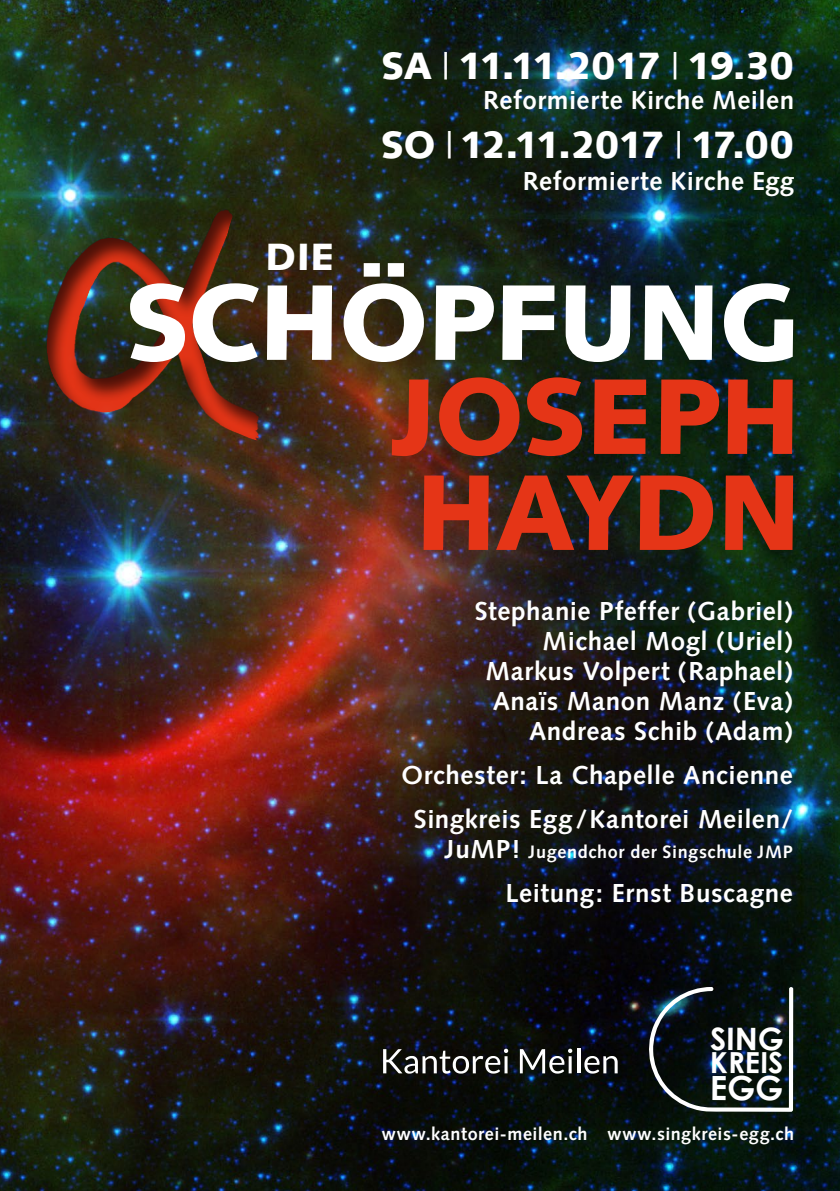
<style>
.page{position:relative;width:840px;height:1191px;background:#fff}
.page>*{position:absolute;margin:0;border:0;box-sizing:border-box;transform-origin:0 0}
.t1{font:900 107.4px/96px "Syntax";letter-spacing:-.015em;color:#e53517}
.t2{font:900 107.4px "Syntax";letter-spacing:-.01em;color:#fff}
.t3{font:900 38px "Syntax";letter-spacing:-.025em;color:#fff}
.t4{font:900 38px "Syntax";letter-spacing:-.05em;color:#fff}
.t5{font:700 33.4px "Century Gothic";color:#fff}
.t6{font:700 31px "Century Gothic";color:#fff}
.t7{font:700 29px "Century Gothic";letter-spacing:-.01em;color:#fff}
.t8{font:700 26px/30px "Syntax";letter-spacing:.025em;color:#fff;text-align:right}
.t9{font:700 18px "Syntax";letter-spacing:.035em;color:#fff}
.s1{font-weight:400;font-size:36px}
.s2{font-size:26px}
</style>
<div class="page">
<img style="left:0;top:0;width:839px;height:1191px">
<svg style="left:647px;top:986px;width:145px;height:125px;background:#1a2528"></svg>
<svg style="left:34px;top:204px;width:238px;height:244px;background:#4b2e1b"></svg>
<svg style="left:383px;top:1048px;width:125px;height:25px"></svg>
<svg style="left:519px;top:1048px;width:53px;height:25px"></svg>
<hr style="left:577px;top:1048px;width:3px;height:25px;background:#fff">
<svg style="left:584px;top:1056px;width:33px;height:17px"></svg>
<h2 class="t3" style="left:381px;top:44px;width:414px">SA <span class="s1">|</span> 11.11.2017 <span class="s1">|</span> 19.30</h2>
<p class="t8" style="left:483px;top:86px;width:312px">Reformierte Kirche Meilen</p>
<h2 class="t4" style="left:381px;top:122px;width:414px">SO <span class="s1">|</span> 12.11.2017 <span class="s1">|</span> 17.00</h2>
<p class="t8" style="left:522px;top:166px;width:273px">Reformierte Kirche Egg</p>
<h2 class="t3" style="left:265px;top:234px;width:71px">DIE</h2>
<h1 class="t2" style="left:125px;top:259px;width:677px">SCHÖPFUNG</h1>
<h1 class="t1" style="left:390px;top:369px;width:412px">JOSEPH<br>HAYDN</h1>
<p class="t8" style="left:474px;top:596px;width:319px">Stephanie Pfeffer (Gabriel)<br>Michael Mogl (Uriel)<br>Markus Volpert (Raphael)<br>Anaïs Manon Manz (Eva)<br>Andreas Schib (Adam)</p>
<p class="t8" style="left:401px;top:753px;width:392px;line-height:44px;text-align:center">Orchester: La Chapelle Ancienne<br>Singkreis Egg/Kantorei Meilen/</p>
<p class="t9" style="left:445px;top:841px;width:349px"><span class="s2">JuMP!</span> Jugendchor der Singschule JMP</p>
<p class="t8" style="left:505px;top:878px;width:289px">Leitung: Ernst Buscagne</p>
<p class="t9" style="left:381px;top:1123px;width:207px">www.kantorei-meilen.ch</p>
<p class="t6" style="left:709px;top:1018px;width:76px">SING</p>
<p class="t7" style="left:709px;top:1044px;width:75px">KREIS</p>
<p class="t5" style="left:709px;top:1066px;width:75px">EGG</p>
<p class="t9" style="left:607px;top:1123px;width:188px">www.singkreis-egg.ch</p>
</div>
